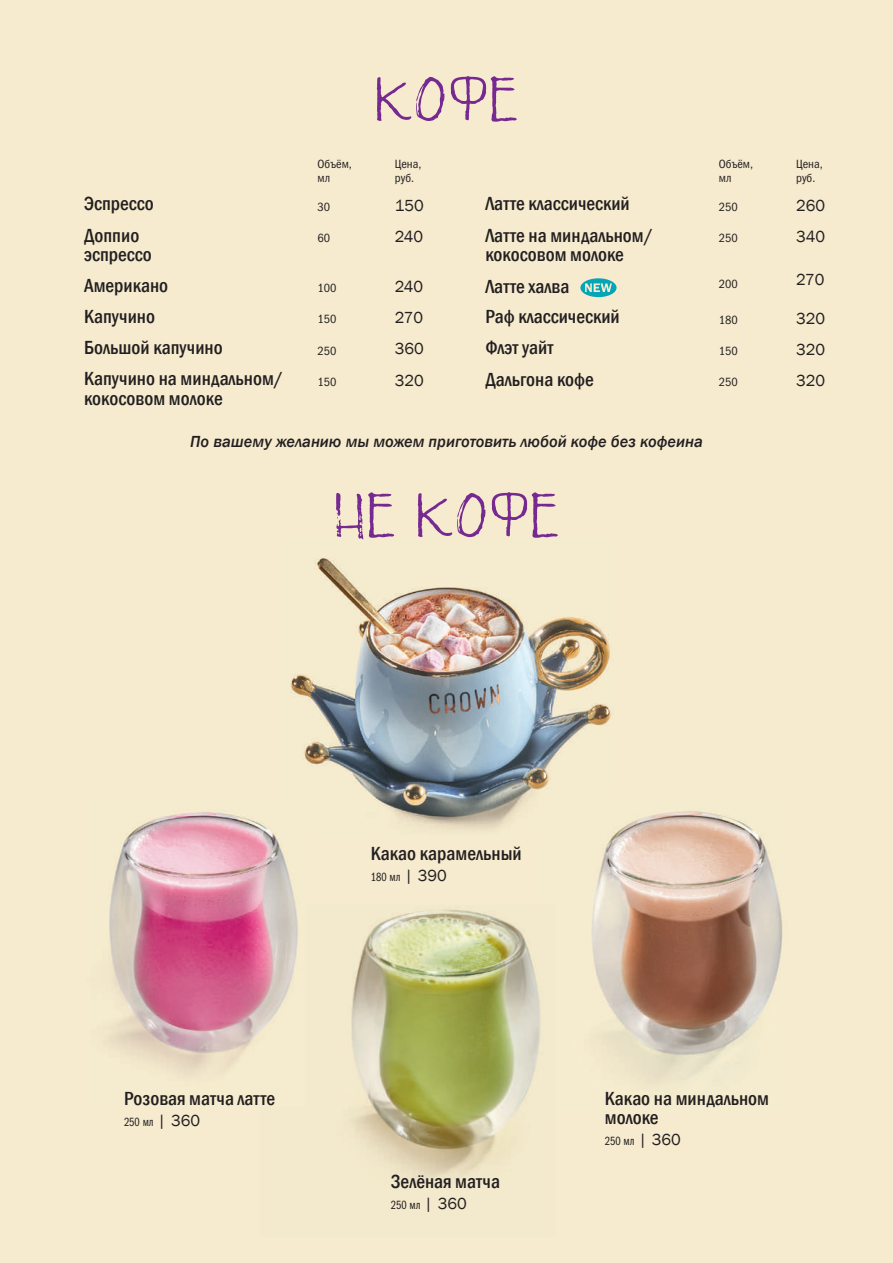
<style>
.page{position:relative;width:893px;height:1263px;background:#f6ebcf}
.page>*{position:absolute;margin:0;border:0;box-sizing:border-box;transform-origin:0 0}
.t1{font:63px "Sweet Saturday Sans";letter-spacing:.05em;color:#762a91}
.t2{font:500 condensed 19.5px/19.5px "Franklin Gothic";color:#231f20}
.t3{font:italic 500 16.5px "Franklin Gothic";color:#231f20}
.t4{font:16.5px "Franklin Gothic";color:#231f20}
.t5{font:12px/13.5px "Franklin Gothic Book Cond ITC";color:#231f20}
.t6{font:12px "Franklin Gothic Book Cmp ITC";color:#231f20}
.s1{font-size:16.5px}
.s2{font-family:"Franklin Gothic";font-size:16.5px}
</style>
<div class="page">
<img style="left:290px;top:558px;width:321px;height:272px">
<img style="left:538px;top:797px;width:244px;height:285px">
<img style="left:350px;top:904px;width:205px;height:277px">
<img style="left:108px;top:799px;width:196px;height:276px">
<div style="left:580px;top:278px;width:36px;height:19px;background:#04a5b7;border-radius:50%"></div>
<svg style="left:585px;top:283px;width:27px;height:9px"></svg>
<h1 class="t1" style="left:376px;top:64px;width:143px">кофе</h1>
<p class="t5" style="left:318px;top:157px;width:36px">Объём, мл</p>
<p class="t5" style="left:395px;top:157px;width:28px">Цена, руб.</p>
<p class="t5" style="left:719px;top:157px;width:36px">Объём, мл</p>
<p class="t5" style="left:796px;top:157px;width:28px">Цена, руб.</p>
<p class="t2" style="left:84px;top:194px;width:71px">Эспрессо</p>
<p class="t5" style="left:318px;top:200px;width:14px">30</p>
<p class="t4" style="left:395px;top:195px;width:30px">150</p>
<p class="t2" style="left:84px;top:225px;width:69px">Доппио эспрессо</p>
<p class="t5" style="left:318px;top:231px;width:14px">60</p>
<p class="t4" style="left:395px;top:226px;width:30px">240</p>
<p class="t2" style="left:84px;top:275px;width:86px">Американо</p>
<p class="t5" style="left:318px;top:282px;width:21px">100</p>
<p class="t4" style="left:395px;top:276px;width:30px">240</p>
<p class="t2" style="left:84px;top:306px;width:73px">Капучино</p>
<p class="t5" style="left:318px;top:313px;width:21px">150</p>
<p class="t4" style="left:395px;top:308px;width:30px">270</p>
<p class="t2" style="left:84px;top:338px;width:140px">Большой капучино</p>
<p class="t5" style="left:318px;top:344px;width:21px">250</p>
<p class="t4" style="left:395px;top:339px;width:31px">360</p>
<p class="t2" style="left:84px;top:369px;width:201px">Капучино на миндальном/ кокосовом молоке</p>
<p class="t5" style="left:318px;top:375px;width:21px">150</p>
<p class="t4" style="left:395px;top:370px;width:31px">320</p>
<p class="t2" style="left:485px;top:194px;width:146px">Латте классический</p>
<p class="t5" style="left:719px;top:200px;width:21px">250</p>
<p class="t4" style="left:796px;top:195px;width:31px">260</p>
<p class="t2" style="left:485px;top:225px;width:169px">Латте на миндальном/ кокосовом молоке</p>
<p class="t5" style="left:719px;top:231px;width:21px">250</p>
<p class="t4" style="left:796px;top:226px;width:31px">340</p>
<p class="t2" style="left:485px;top:276px;width:86px">Латте халва</p>
<p class="t5" style="left:719px;top:277px;width:21px">200</p>
<p class="t4" style="left:796px;top:270px;width:30px">270</p>
<p class="t2" style="left:485px;top:307px;width:136px">Раф классический</p>
<p class="t5" style="left:719px;top:313px;width:21px">180</p>
<p class="t4" style="left:796px;top:308px;width:31px">320</p>
<p class="t2" style="left:485px;top:338px;width:70px">Флэт уайт</p>
<p class="t5" style="left:719px;top:344px;width:21px">150</p>
<p class="t4" style="left:796px;top:339px;width:31px">320</p>
<p class="t2" style="left:485px;top:369px;width:110px">Дальгона кофе</p>
<p class="t5" style="left:719px;top:375px;width:21px">250</p>
<p class="t4" style="left:796px;top:370px;width:31px">320</p>
<p class="t3" style="left:190px;top:432px;width:514px">По вашему желанию мы можем приготовить любой кофе без кофеина</p>
<h1 class="t1" style="left:334px;top:480px;width:225px">не кофе</h1>
<p class="t2" style="left:124px;top:1088px;width:153px">Розовая матча латте</p>
<p class="t6" style="left:124px;top:1115px;width:78px">250 мл <span class="s1">|</span> <span class="s2">360</span></p>
<p class="t2" style="left:371px;top:843px;width:152px">Какао карамельный</p>
<p class="t6" style="left:371px;top:870px;width:78px">180 мл <span class="s1">|</span> <span class="s2">390</span></p>
<p class="t2" style="left:391px;top:1171px;width:111px">Зелёная матча</p>
<p class="t6" style="left:391px;top:1198px;width:78px">250 мл <span class="s1">|</span> <span class="s2">360</span></p>
<p class="t2" style="left:605px;top:1088px;width:166px">Какао на миндальном молоке</p>
<p class="t6" style="left:605px;top:1134px;width:78px">250 мл <span class="s1">|</span> <span class="s2">360</span></p>
</div>
